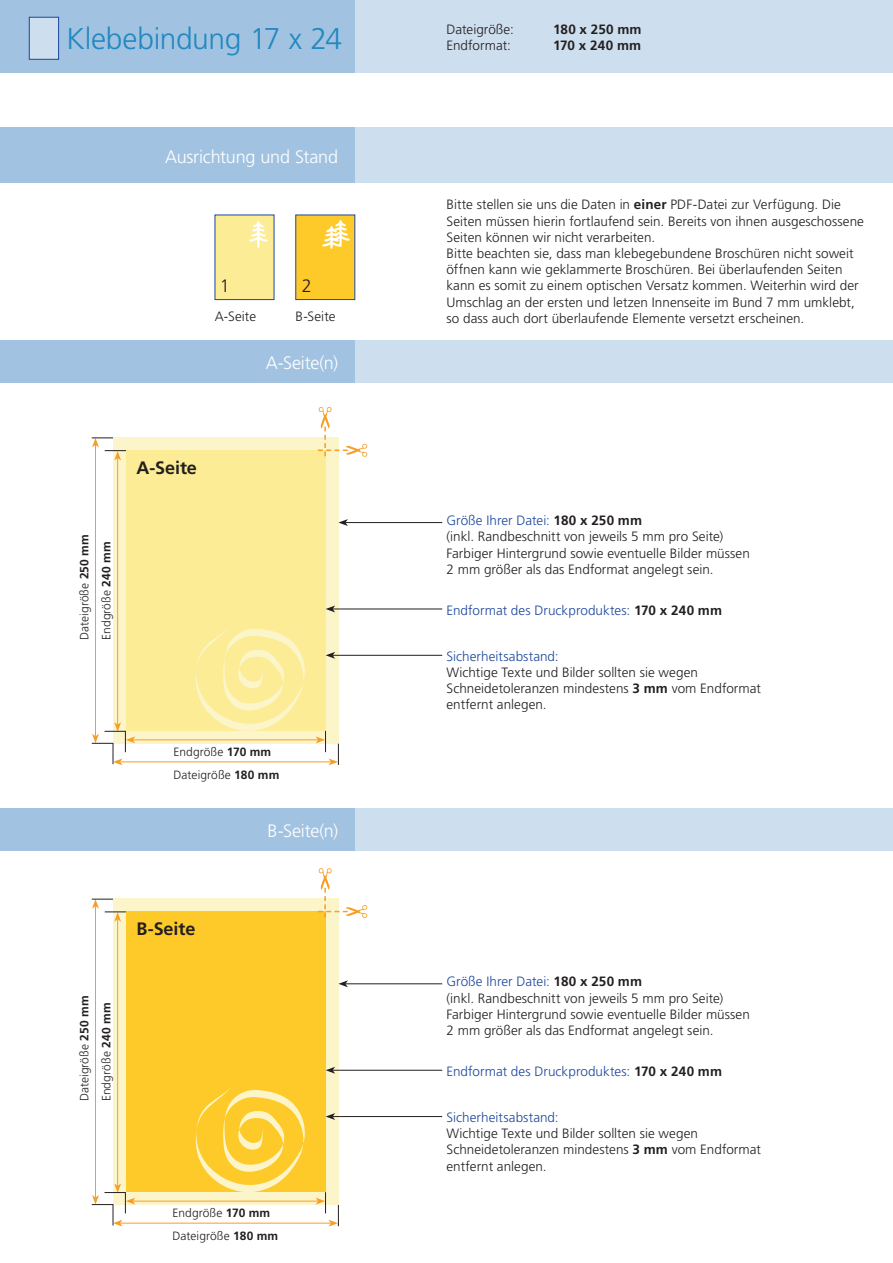
<style>
.page{position:relative;width:893px;height:1263px;background:#fff}
.page>*{position:absolute;margin:0;border:0;box-sizing:border-box;transform-origin:0 0}
.t1{font:300 30px "Frutiger";letter-spacing:-.015em;color:#2188c0}
.t2{font:300 18px "Frutiger";letter-spacing:-.015em;color:#fff}
.t3{font:700 18px "Frutiger";letter-spacing:-.005em;color:#231f20}
.t4{font:300 18px "Frutiger";color:#231f20}
.t5{font:300 13.5px/16.2px "Frutiger";letter-spacing:.005em;color:#231f20}
.t6{font:300 13.5px "Frutiger";letter-spacing:.005em;color:#1d489d}
.t7{font:700 13.5px/16.2px "Frutiger";letter-spacing:.01em;color:#231f20}
.t8{font:300 12px "Frutiger";letter-spacing:.005em;color:#231f20}
.s1{font-weight:700}
.s2{color:#1d489d}
.s3{font-weight:700;color:#231f20}
</style>
<div class="page">
<div style="left:0;top:0;width:893px;height:72px;background:#cddeee"></div>
<div style="left:0;top:0;width:355px;height:72px;background:#a1c3e1"></div>
<div style="left:0;top:128px;width:893px;height:55px;background:#cddeee"></div>
<div style="left:0;top:128px;width:355px;height:55px;background:#a1c3e1"></div>
<div style="left:0;top:340px;width:893px;height:43px;background:#cddeee"></div>
<div style="left:0;top:340px;width:355px;height:43px;background:#a1c3e1"></div>
<div style="left:0;top:808px;width:893px;height:42px;background:#cddeee"></div>
<div style="left:0;top:808px;width:355px;height:42px;background:#a1c3e1"></div>
<div style="left:215px;top:215px;width:59px;height:85px;background:#fbec95"></div>
<svg style="left:249px;top:221px;width:19px;height:27px"></svg>
<div style="left:296px;top:215px;width:59px;height:85px;background:#feca2a"></div>
<svg style="left:322px;top:220px;width:28px;height:29px"></svg>
<div style="left:29px;top:17px;width:30px;height:43px;background:#cddeee;border:1px solid #1d489d"></div>
<div style="left:113px;top:437px;width:225px;height:307px;background:#fdf5ca"></div>
<div style="left:113px;top:899px;width:225px;height:306px;background:#fdf5ca"></div>
<div style="left:126px;top:450px;width:200px;height:281px;background:#fbec95"></div>
<div style="left:126px;top:911px;width:200px;height:281px;background:#feca2a"></div>
<hr style="left:95px;top:445px;width:1px;height:291px;background:#f89d25">
<hr style="left:95px;top:906px;width:1px;height:291px;background:#f89d25">
<hr style="left:117px;top:458px;width:1px;height:266px;background:#f89d25">
<hr style="left:117px;top:919px;width:1px;height:267px;background:#f89d25">
<svg style="left:195px;top:627px;width:110px;height:104px"></svg>
<svg style="left:195px;top:1087px;width:110px;height:105px"></svg>
<svg style="left:92px;top:437px;width:34px;height:23px"></svg>
<svg style="left:92px;top:899px;width:34px;height:23px"></svg>
<svg style="left:318px;top:407px;width:49px;height:50px"></svg>
<svg style="left:318px;top:868px;width:49px;height:50px"></svg>
<hr style="left:133px;top:739px;width:185px;height:1px;background:#f89d25">
<hr style="left:133px;top:1201px;width:185px;height:1px;background:#f89d25">
<hr style="left:120px;top:761px;width:211px;height:1px;background:#f89d25">
<svg style="left:316px;top:731px;width:23px;height:34px"></svg>
<svg style="left:92px;top:722px;width:43px;height:43px"></svg>
<hr style="left:120px;top:1223px;width:211px;height:1px;background:#f89d25">
<svg style="left:316px;top:1192px;width:23px;height:34px"></svg>
<svg style="left:92px;top:1183px;width:43px;height:43px"></svg>
<hr style="left:345px;top:522px;width:97px;height:1px;background:#231f20">
<svg style="left:338px;top:519px;width:10px;height:7px"></svg>
<hr style="left:345px;top:983px;width:97px;height:1px;background:#231f20">
<svg style="left:338px;top:980px;width:10px;height:7px"></svg>
<hr style="left:333px;top:609px;width:109px;height:1px;background:#231f20">
<svg style="left:326px;top:605px;width:9px;height:7px"></svg>
<hr style="left:333px;top:1070px;width:109px;height:1px;background:#231f20">
<svg style="left:326px;top:1067px;width:9px;height:7px"></svg>
<hr style="left:333px;top:655px;width:109px;height:1px;background:#231f20">
<svg style="left:326px;top:652px;width:9px;height:7px"></svg>
<hr style="left:333px;top:1116px;width:109px;height:1px;background:#231f20">
<svg style="left:326px;top:1113px;width:9px;height:7px"></svg>
<h1 class="t1" style="left:67px;top:21px;width:277px">Klebebindung 17 x 24</h1>
<p class="t5" style="left:446px;top:21px;width:69px">Dateigröße:<br>Endformat:</p>
<p class="t7" style="left:553px;top:21px;width:90px">180 x 250 mm<br>170 x 240 mm</p>
<h2 class="t2" style="left:165px;top:146px;width:174px">Ausrichtung und Stand</h2>
<h2 class="t4" style="left:220px;top:276px;width:12px">1</h2>
<p class="t5" style="left:215px;top:309px;width:43px">A-Seite</p>
<h2 class="t4" style="left:302px;top:276px;width:12px">2</h2>
<p class="t5" style="left:296px;top:309px;width:42px">B-Seite</p>
<h2 class="t2" style="left:266px;top:352px;width:74px">A-Seite(n)</h2>
<h2 class="t3" style="left:136px;top:457px;width:62px">A-Seite</h2>
<p class="t8" style="left:78px;top:640px;width:107px;rotate:-90deg">Dateigröße <span class="s1">250 mm</span></p>
<p class="t8" style="left:100px;top:640px;width:100px;rotate:-90deg">Endgröße <span class="s1">240 mm</span></p>
<p class="t8" style="left:174px;top:745px;width:99px">Endgröße <span class="s1">170 mm</span></p>
<p class="t8" style="left:174px;top:768px;width:107px">Dateigröße <span class="s1">180 mm</span></p>
<h2 class="t2" style="left:267px;top:820px;width:72px">B-Seite(n)</h2>
<p class="t8" style="left:78px;top:1101px;width:107px;rotate:-90deg">Dateigröße <span class="s1">250 mm</span></p>
<p class="t8" style="left:100px;top:1101px;width:100px;rotate:-90deg">Endgröße <span class="s1">240 mm</span></p>
<h2 class="t3" style="left:136px;top:918px;width:61px">B-Seite</h2>
<p class="t8" style="left:173px;top:1206px;width:99px">Endgröße <span class="s1">170 mm</span></p>
<p class="t8" style="left:173px;top:1229px;width:107px">Dateigröße <span class="s1">180 mm</span></p>
<p class="t5" style="left:446px;top:197px;width:419px">Bitte stellen sie uns die Daten in <span class="s1">einer</span> PDF-Datei zur Verfügung. Die Seiten müssen hierin fortlaufend sein. Bereits von ihnen ausgeschossene Seiten können wir nicht verarbeiten.<br>Bitte beachten sie, dass man klebegebundene Broschüren nicht soweit öffnen kann wie geklammerte Broschüren. Bei überlaufenden Seiten kann es somit zu einem optischen Versatz kommen. Weiterhin wird der Umschlag an der ersten und letzen Innenseite im Bund 7 mm umklebt, so dass auch dort überlaufende Elemente versetzt erscheinen.</p>
<p class="t5" style="left:446px;top:512px;width:305px"><span class="s2">Größe Ihrer Datei:</span> <span class="s1">180 x 250 mm<br></span>(inkl. Randbeschnitt von jeweils 5 mm pro Seite)<br>Farbiger Hintergrund sowie eventuelle Bilder müssen 2 mm größer als das Endformat angelegt sein.</p>
<p class="t6" style="left:446px;top:602px;width:277px">Endformat des Druckproduktes: <span class="s3">170 x 240 mm</span></p>
<p class="t6" style="left:446px;top:648px;width:114px">Sicherheitsabstand:</p>
<p class="t5" style="left:446px;top:664px;width:316px">Wichtige Texte und Bilder sollten sie wegen<br>Schneidetoleranzen mindestens <span class="s1">3 mm</span> vom Endformat entfernt anlegen.</p>
<p class="t5" style="left:446px;top:973px;width:305px"><span class="s2">Größe Ihrer Datei:</span> <span class="s1">180 x 250 mm<br></span>(inkl. Randbeschnitt von jeweils 5 mm pro Seite)<br>Farbiger Hintergrund sowie eventuelle Bilder müssen 2 mm größer als das Endformat angelegt sein.</p>
<p class="t6" style="left:446px;top:1063px;width:277px">Endformat des Druckproduktes: <span class="s3">170 x 240 mm</span></p>
<p class="t6" style="left:446px;top:1109px;width:114px">Sicherheitsabstand:</p>
<p class="t5" style="left:446px;top:1125px;width:316px">Wichtige Texte und Bilder sollten sie wegen<br>Schneidetoleranzen mindestens <span class="s1">3 mm</span> vom Endformat entfernt anlegen.</p>
</div>
